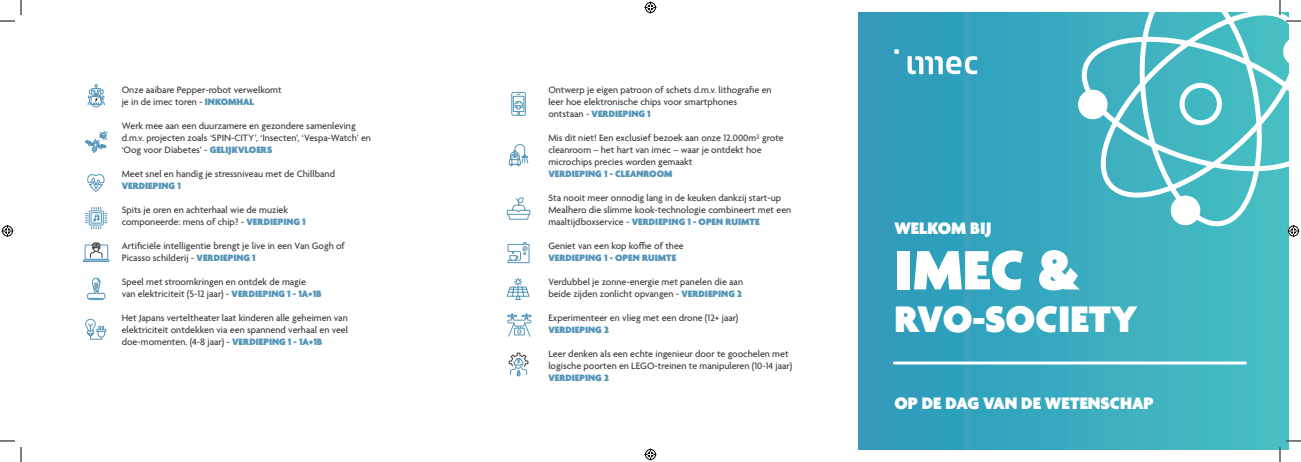
<style>
.page{position:relative;width:1301px;height:462px;background:#fff}
.page>*{position:absolute;margin:0;border:0;box-sizing:border-box;transform-origin:0 0}
.t1{font:900 60px "Agenda";color:#fff}
.t2{font:900 40px "Agenda";letter-spacing:-.005em;color:#fff}
.t3{font:900 18px "Agenda";color:#fff}
.t4{font:500 10px/12px "Agenda";color:#3e3e3f}
.s1{font-weight:900;color:#5495b8}
</style>
<div class="page">
<div style="left:859px;top:12px;width:429px;height:437px;background:linear-gradient(to right,#2d98bb,#47c0c3)"></div>
<hr style="left:894px;top:361px;width:351px;height:3px;background:#fff">
<svg style="left:88px;top:84px;width:17px;height:23px"></svg>
<svg style="left:87px;top:277px;width:18px;height:23px"></svg>
<svg style="left:87px;top:174px;width:18px;height:18px"></svg>
<svg style="left:85px;top:207px;width:22px;height:22px"></svg>
<div style="left:83px;top:260px;width:26px;height:2px;border:1px solid #5495b8"></div>
<svg style="left:83px;top:242px;width:26px;height:19px"></svg>
<svg style="left:506px;top:277px;width:23px;height:23px"></svg>
<svg style="left:85px;top:130px;width:23px;height:23px"></svg>
<svg style="left:507px;top:313px;width:24px;height:24px"></svg>
<svg style="left:509px;top:352px;width:19px;height:24px"></svg>
<svg style="left:85px;top:318px;width:21px;height:21px"></svg>
<svg style="left:511px;top:92px;width:15px;height:24px"></svg>
<svg style="left:509px;top:144px;width:19px;height:22px"></svg>
<svg style="left:507px;top:197px;width:23px;height:23px"></svg>
<svg style="left:507px;top:242px;width:22px;height:21px"></svg>
<svg style="left:1076px;top:12px;width:212px;height:222px;background:#5ec1ca"></svg>
<svg style="left:1281px;top:35px;width:7px;height:33px"></svg>
<svg style="left:1169px;top:194px;width:33px;height:33px"></svg>
<svg style="left:1076px;top:88px;width:33px;height:33px"></svg>
<svg style="left:907px;top:56px;width:70px;height:18px"></svg>
<svg style="left:894px;top:49px;width:5px;height:5px"></svg>
<svg style="left:1286px;top:20px;width:15px;height:2px"></svg>
<svg style="left:0;top:440px;width:15px;height:1px"></svg>
<svg style="left:1286px;top:440px;width:15px;height:1px"></svg>
<svg style="left:0;top:0;width:22px;height:22px"></svg>
<svg style="left:20px;top:447px;width:2px;height:15px"></svg>
<svg style="left:1279px;top:0;width:1px;height:15px"></svg>
<svg style="left:1279px;top:447px;width:1px;height:15px"></svg>
<svg style="left:644px;top:2px;width:12px;height:12px"></svg>
<svg style="left:644px;top:448px;width:12px;height:12px"></svg>
<svg style="left:2px;top:225px;width:12px;height:12px"></svg>
<svg style="left:1287px;top:225px;width:12px;height:12px"></svg>
<p class="t4" style="left:122px;top:84px;width:161px">Onze aaibare Pepper-robot verwelkomt je in de imec toren - <span class="s1">INKOMHAL</span></p>
<p class="t4" style="left:122px;top:120px;width:251px">Werk mee aan een duurzamere en gezondere samenleving d.m.v. projecten zoals ‘SPIN-CITY’, ‘Insecten’, ‘Vespa-Watch’ en ‘Oog voor Diabetes’ - <span class="s1">GELIJKVLOERS</span></p>
<p class="t4" style="left:122px;top:168px;width:215px">Meet snel en handig je stressniveau met de Chillband<br><span class="s1">VERDIEPING 1</span></p>
<p class="t4" style="left:122px;top:204px;width:185px">Spits je oren en achterhaal wie de muziek componeerde: mens of chip? - <span class="s1">VERDIEPING 1</span></p>
<p class="t4" style="left:122px;top:240px;width:225px">Artificiële intelligentie brengt je live in een Van Gogh of<br>Picasso schilderij - <span class="s1">VERDIEPING 1</span></p>
<p class="t4" style="left:122px;top:276px;width:201px">Speel met stroomkringen en ontdek de magie van elektriciteit (5-12 jaar) - <span class="s1">VERDIEPING 1 - 1A+1B</span></p>
<p class="t4" style="left:122px;top:312px;width:228px;text-align:justify">Het Japans verteltheater laat kinderen alle geheimen van elektriciteit ontdekken via een spannend verhaal en veel doe-momenten. (4-8 jaar) - <span class="s1">VERDIEPING 1 - 1A+1B</span></p>
<p class="t2" style="left:894px;top:298px;width:245px">RVO-SOCIETY</p>
<p class="t4" style="left:548px;top:84px;width:225px">Ontwerp je eigen patroon of schets d.m.v. lithografie en leer hoe elektronische chips voor smartphones ontstaan - <span class="s1">VERDIEPING 1</span></p>
<p class="t4" style="left:548px;top:132px;width:237px">Mis dit niet! Een exclusief bezoek aan onze 12.000m² grote cleanroom – het hart van imec – waar je ontdekt hoe microchips precies worden gemaakt<br><span class="s1">VERDIEPING 1 - CLEANROOM</span></p>
<p class="t4" style="left:548px;top:192px;width:244px">Sta nooit meer onnodig lang in de keuken dankzij start-up<br>Mealhero die slimme kook-technologie combineert met een maaltijdboxservice - <span class="s1">VERDIEPING 1 - OPEN RUIMTE</span></p>
<p class="t4" style="left:548px;top:240px;width:137px">Geniet van een kop koffie of thee<br><span class="s1">VERDIEPING 1 - OPEN RUIMTE</span></p>
<p class="t4" style="left:548px;top:276px;width:196px">Verdubbel je zonne-energie met panelen die aan beide zijden zonlicht opvangen - <span class="s1">VERDIEPING 2</span></p>
<p class="t4" style="left:548px;top:312px;width:192px">Experimenteer en vlieg met een drone (12+ jaar)<br><span class="s1">VERDIEPING 2</span></p>
<p class="t4" style="left:548px;top:348px;width:245px">Leer denken als een echte ingenieur door te goochelen met logische poorten en LEGO-treinen te manipuleren (10-14 jaar)<br><span class="s1">VERDIEPING 2</span></p>
<p class="t3" style="left:894px;top:219px;width:99px">WELKOM BIJ</p>
<p class="t1" style="left:894px;top:238px;width:187px">IMEC &amp;</p>
<p class="t3" style="left:894px;top:394px;width:261px">OP DE DAG VAN DE WETENSCHAP</p>
</div>
